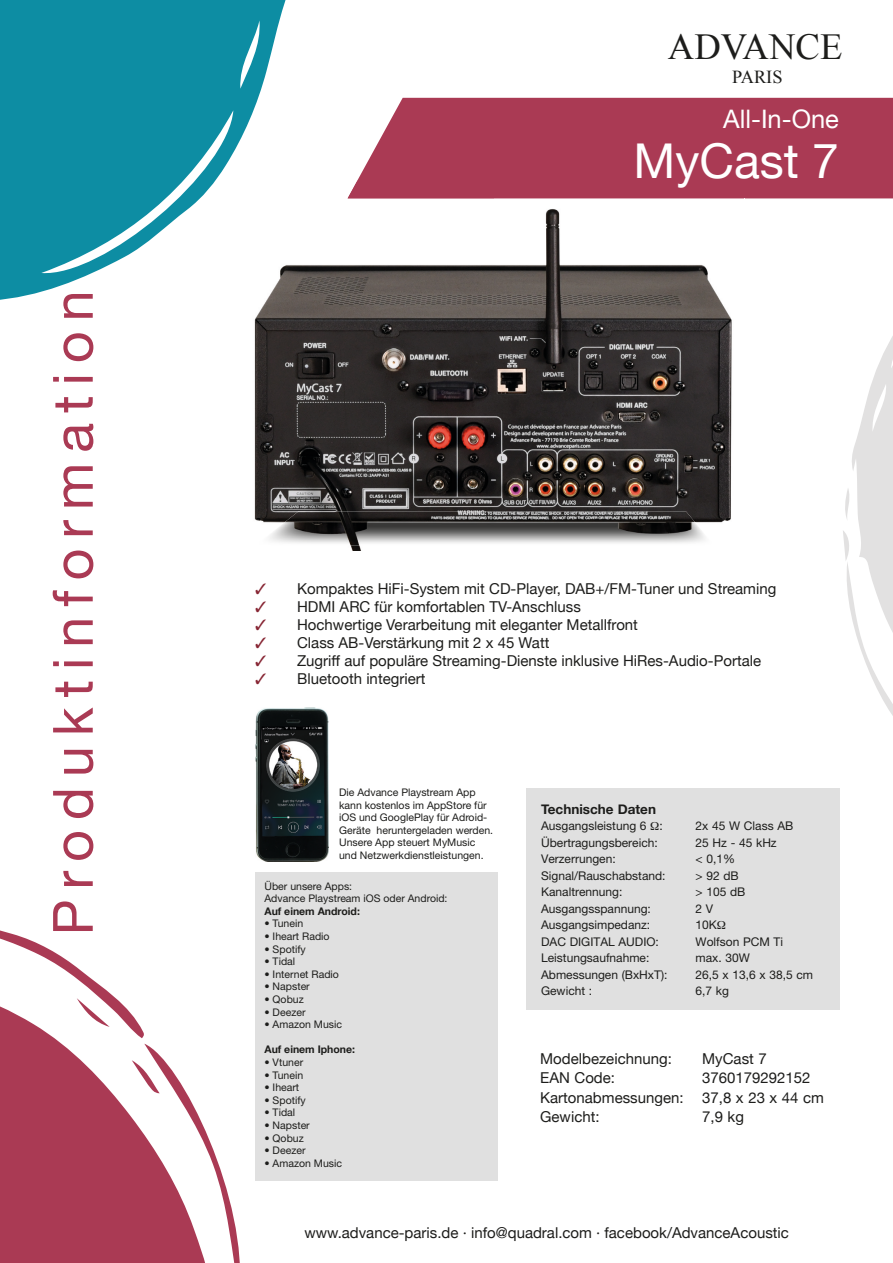
<style>
.page{position:relative;width:893px;height:1263px;background:#fff}
.page>*{position:absolute;margin:0;border:0;box-sizing:border-box;transform-origin:0 0}
.t1{font:55.5px "Helvetica Neue East A";letter-spacing:.18em;color:#aa3a54}
.t2{font:48px "Helvetica Neue";color:#fff}
.t3{font:36.6px "Times New Roman";color:#1d1d1b}
.t4{font:25.5px "Helvetica Neue";color:#fff}
.t5{font:18.3px "Times New Roman";color:#1d1d1b}
.t6{font:15px/19.5px "Helvetica Neue";color:#1d1d1b}
.t7{font:700 13.5px "Helvetica Neue";color:#1d1d1b}
.t8{font:12px "Helvetica Neue";color:#1d1d1b}
.t9{font:10.5px/12.6px "Helvetica Neue";color:#1d1d1b}
.t10{font:700 10.5px "Helvetica Neue";color:#1d1d1b}
.s1{color:#872634}
</style>
<div class="page">
<div style="left:357px;top:98px;width:536px;height:100px;background:#aa3a54"></div>
<svg style="left:0;top:930px;width:145px;height:333px;fill:#aa3a54"></svg>
<svg style="left:132px;top:1044px;width:108px;height:219px"></svg>
<svg style="left:77px;top:998px;width:33px;height:29px"></svg>
<svg style="left:0;top:0;width:286px;height:300px;fill:#0d8da3"></svg>
<svg style="left:843px;top:336px;width:50px;height:380px"></svg>
<img style="left:255px;top:708px;width:73px;height:153px">
<img style="left:245px;top:181px;width:249px;height:317px">
<img style="left:494px;top:198px;width:250px;height:300px">
<img style="left:254px;top:498px;width:477px;height:53px">
<div style="left:347px;top:181px;width:397px;height:17px;background:#aa3a54"></div>
<img style="left:255px;top:511px;width:459px;height:34px">
<div style="left:526px;top:788px;width:314px;height:222px;background:#e0e0e0"></div>
<div style="left:255px;top:873px;width:242px;height:308px;background:#e0e0e0"></div>
<h1 class="t1" style="left:40px;top:935px;width:646px;rotate:-90deg">Produktinformation</h1>
<h3 class="t3" style="left:668px;top:22px;width:176px">ADVANCE</h3>
<p class="t5" style="left:732px;top:65px;width:52px">PARIS</p>
<h3 class="t4" style="left:723px;top:101px;width:117px">All-In-One</h3>
<h2 class="t2" style="left:634px;top:126px;width:207px">MyCast 7</h2>
<p class="t6" style="left:255px;top:579px;width:523px"><span class="s1">✓</span> Kompaktes HiFi-System mit CD-Player, DAB+/FM-Tuner und Streaming</p>
<p class="t6" style="left:255px;top:597px;width:327px"><span class="s1">✓</span> HDMI ARC für komfortablen TV-Anschluss</p>
<p class="t6" style="left:255px;top:615px;width:384px"><span class="s1">✓</span> Hochwertige Verarbeitung mit eleganter Metallfront</p>
<p class="t6" style="left:255px;top:633px;width:296px"><span class="s1">✓</span> Class AB-Verstärkung mit 2 x 45 Watt</p>
<p class="t6" style="left:255px;top:651px;width:507px"><span class="s1">✓</span> Zugriff auf populäre Streaming-Dienste inklusive HiRes-Audio-Portale</p>
<p class="t6" style="left:255px;top:669px;width:172px"><span class="s1">✓</span> Bluetooth integriert</p>
<p class="t9" style="left:339px;top:786px;width:156px">Die Advance Playstream App kann kostenlos im AppStore für iOS und GooglePlay für Adroid-<br>Geräte heruntergeladen werden.<br>Unsere App steuert MyMusic und Netzwerkdienstleistungen.</p>
<p class="t9" style="left:264px;top:879px;width:185px">Über unsere Apps:<br>Advance Playstream iOS oder Android:</p>
<p class="t10" style="left:264px;top:903px;width:97px">Auf einem Android:</p>
<p class="t9" style="left:264px;top:917px;width:40px">• Tunein</p>
<p class="t9" style="left:264px;top:930px;width:67px">• Iheart Radio</p>
<p class="t9" style="left:264px;top:942px;width:43px">• Spotify</p>
<p class="t9" style="left:264px;top:955px;width:32px">• Tidal</p>
<p class="t9" style="left:264px;top:968px;width:76px">• Internet Radio</p>
<p class="t9" style="left:264px;top:980px;width:47px">• Napster</p>
<p class="t9" style="left:264px;top:993px;width:41px">• Qobuz</p>
<p class="t9" style="left:264px;top:1005px;width:43px">• Deezer</p>
<p class="t9" style="left:264px;top:1018px;width:79px">• Amazon Music</p>
<p class="t10" style="left:264px;top:1041px;width:92px">Auf einem Iphone:</p>
<p class="t9" style="left:264px;top:1056px;width:40px">• Vtuner</p>
<p class="t9" style="left:264px;top:1068px;width:40px">• Tunein</p>
<p class="t9" style="left:264px;top:1081px;width:36px">• Iheart</p>
<p class="t9" style="left:264px;top:1094px;width:43px">• Spotify</p>
<p class="t9" style="left:264px;top:1106px;width:32px">• Tidal</p>
<p class="t9" style="left:264px;top:1119px;width:47px">• Napster</p>
<p class="t9" style="left:264px;top:1131px;width:41px">• Qobuz</p>
<p class="t9" style="left:264px;top:1144px;width:43px">• Deezer</p>
<p class="t9" style="left:264px;top:1157px;width:79px">• Amazon Music</p>
<p class="t7" style="left:541px;top:798px;width:116px">Technische Daten</p>
<p class="t8" style="left:541px;top:819px;width:123px">Ausgangsleistung 6 :</p>
<p class="t8" style="left:696px;top:819px;width:99px">2x 45 W Class AB</p>
<p class="t8" style="left:541px;top:835px;width:118px">Übertragungsbereich:</p>
<p class="t8" style="left:696px;top:835px;width:83px">25 Hz - 45 kHz</p>
<p class="t8" style="left:541px;top:852px;width:76px">Verzerrungen:</p>
<p class="t8" style="left:696px;top:852px;width:41px">&lt; 0,1%</p>
<p class="t8" style="left:541px;top:868px;width:126px">Signal/Rauschabstand:</p>
<p class="t8" style="left:696px;top:868px;width:45px">&gt; 92 dB</p>
<p class="t8" style="left:541px;top:885px;width:83px">Kanaltrennung:</p>
<p class="t8" style="left:696px;top:885px;width:51px">&gt; 105 dB</p>
<p class="t8" style="left:541px;top:901px;width:111px">Ausgangsspannung:</p>
<p class="t8" style="left:696px;top:901px;width:19px">2 V</p>
<p class="t8" style="left:541px;top:918px;width:111px">Ausgangsimpedanz:</p>
<p class="t8" style="left:696px;top:918px;width:23px">10K</p>
<p class="t8" style="left:541px;top:934px;width:119px">DAC DIGITAL AUDIO:</p>
<p class="t8" style="left:696px;top:934px;width:89px">Wolfson PCM Ti</p>
<p class="t8" style="left:541px;top:951px;width:110px">Leistungsaufnahme:</p>
<p class="t8" style="left:696px;top:951px;width:56px">max. 30W</p>
<p class="t8" style="left:541px;top:967px;width:128px">Abmessungen (BxHxT):</p>
<p class="t8" style="left:696px;top:967px;width:119px">26,5 x 13,6 x 38,5 cm</p>
<p class="t8" style="left:541px;top:984px;width:53px">Gewicht :</p>
<p class="t8" style="left:696px;top:984px;width:35px">6,7 kg</p>
<p class="t6" style="left:540px;top:1050px;width:133px">Modelbezeichnung:</p>
<p class="t6" style="left:702px;top:1050px;width:66px">MyCast 7</p>
<p class="t6" style="left:540px;top:1069px;width:76px">EAN Code:</p>
<p class="t6" style="left:540px;top:1069px;width:285px;text-indent:162px">3760179292152<br>Kartonabmessungen: 37,8 x 23 x 44 cm<br>Gewicht:</p>
<p class="t6" style="left:702px;top:1108px;width:43px">7,9 kg</p>
<p class="t6" style="left:304px;top:1224px;width:486px">www.advance-paris.de · info@quadral.com · facebook/AdvanceAcoustic</p>
</div>
